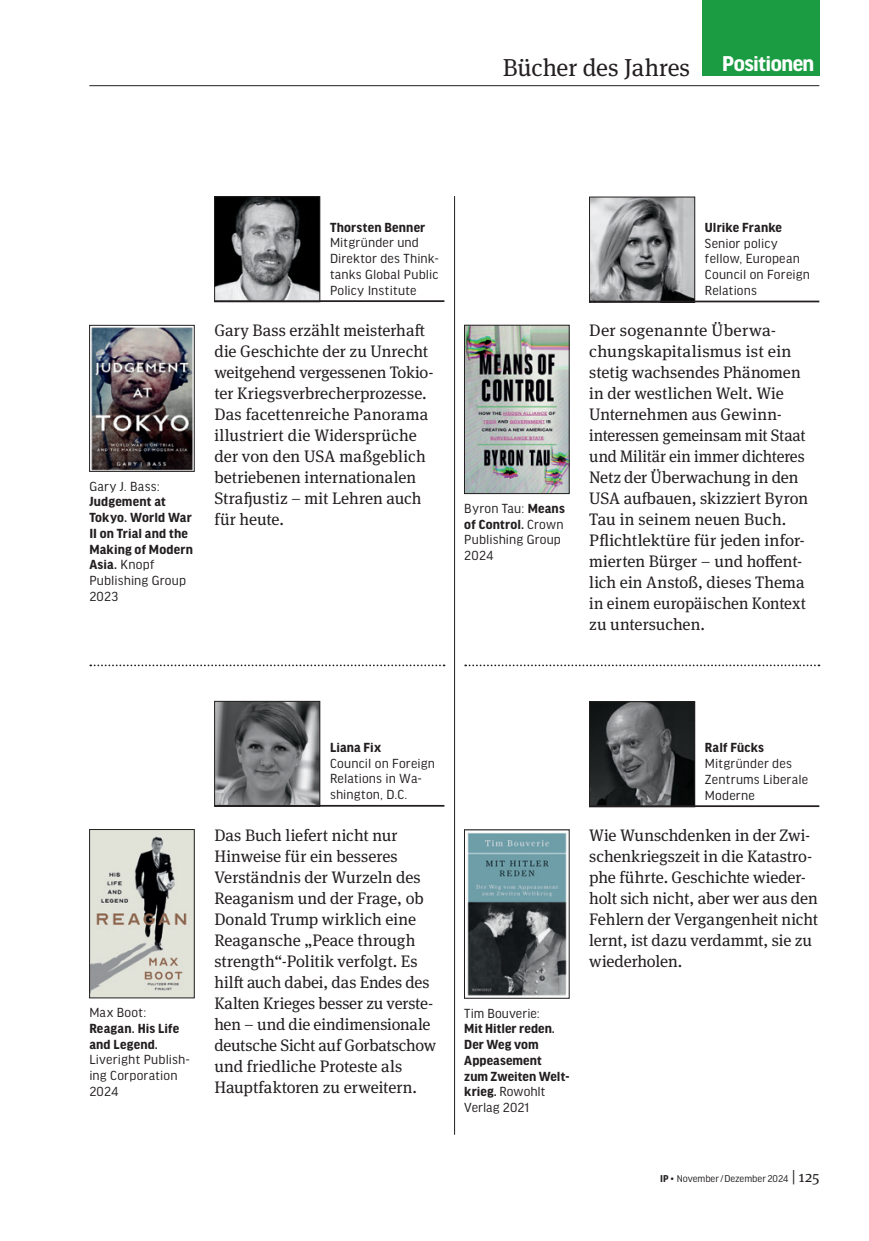
<style>
.page{position:relative;width:869px;height:1241px;background:#fff}
.page>*{position:absolute;margin:0;border:0;box-sizing:border-box;transform-origin:0 0}
.t1{font:24.5px "Meta Serif Pro";letter-spacing:-.005em;color:#231f20}
.t2{font:700 22.75px "Good Headline Pro";letter-spacing:-.025em;color:#fff}
.t3{font:16.62px/21px "Meta Serif Pro";color:#231f20}
.t4{font:14px/15.8px "Good Headline Pro";letter-spacing:.01em;color:#231f20}
.t5{font:700 14px/15.8px "Good Headline Pro";letter-spacing:.01em;color:#231f20}
.t6{font:10.5px "Good Headline Pro";color:#231f20}
.s1{font-weight:400}
.s2{font-weight:700}
.s3{font-family:"Meta Serif Pro";font-size:15.75px}
</style>
<div class="page">
<hr style="left:89px;top:85px;width:730px;height:1px;background:#231f20">
<div style="left:701px;top:0;width:118px;height:76px;background:#1b9c42"></div>
<img style="left:216px;top:198px;width:102px;height:102px">
<div style="left:214px;top:196px;width:106px;height:106px;border:1px solid #231f20"></div>
<hr style="left:454px;top:196px;width:1px;height:938px;background:#231f20">
<img style="left:91px;top:327px;width:101px;height:142px">
<div style="left:89px;top:325px;width:105px;height:146px;border:1px solid #231f20"></div>
<svg style="left:90px;top:664px;width:354px;height:2px"></svg>
<svg style="left:465px;top:664px;width:354px;height:2px"></svg>
<img style="left:466px;top:327px;width:101px;height:164px">
<div style="left:464px;top:325px;width:105px;height:168px;border:1px solid #231f20"></div>
<img style="left:591px;top:199px;width:101px;height:101px">
<div style="left:589px;top:197px;width:105px;height:105px;border:1px solid #231f20"></div>
<hr style="left:589px;top:300px;width:230px;height:2px;background:#231f20">
<hr style="left:214px;top:300px;width:230px;height:2px;background:#231f20">
<img style="left:467px;top:832px;width:100px;height:164px">
<div style="left:464px;top:829px;width:105px;height:169px;border:1px solid #231f20"></div>
<img style="left:591px;top:703px;width:101px;height:102px">
<div style="left:589px;top:701px;width:105px;height:106px;border:1px solid #231f20"></div>
<hr style="left:589px;top:805px;width:230px;height:2px;background:#231f20">
<img style="left:91px;top:831px;width:101px;height:164px">
<div style="left:89px;top:829px;width:105px;height:168px;border:1px solid #231f20"></div>
<img style="left:216px;top:703px;width:102px;height:101px">
<div style="left:214px;top:701px;width:106px;height:105px;border:1px solid #231f20"></div>
<hr style="left:214px;top:804px;width:230px;height:2px;background:#231f20">
<h1 class="t1" style="left:502px;top:49px;width:189px">Bücher des Jahres</h1>
<h2 class="t2" style="left:721px;top:53px;width:94px">Positionen</h2>
<p class="t4" style="left:89px;top:478px;width:72px">Gary J. Bass:</p>
<p class="t5" style="left:89px;top:494px;width:105px">Judgement at<br>Tokyo. World War<br>II on Trial and the<br>Making of Modern<br>Asia. <span class="s1">Knopf<br>Publishing Group<br>2023</span></p>
<p class="t5" style="left:330px;top:219px;width:97px">Thorsten Benner</p>
<p class="t4" style="left:330px;top:235px;width:110px">Mitgründer und<br>Direktor des Think&shy;tanks Global Public<br>Policy Institute</p>
<p class="t3" style="left:214px;top:319px;width:221px">Gary Bass erzählt meisterhaft die Geschichte der zu Unrecht weitgehend vergessenen Tokio&shy;ter Kriegsverbrecherprozesse.<br>Das facettenreiche Panorama illustriert die Widersprüche der von den USA maßgeblich betriebenen internationalen<br>Strafjustiz – mit Lehren auch für heute.</p>
<p class="t4" style="left:464px;top:500px;width:102px">Byron Tau: <span class="s2">Means of Control.</span> Crown<br>Publishing Group<br>2024</p>
<p class="t5" style="left:704px;top:220px;width:79px">Ulrike Franke</p>
<p class="t4" style="left:704px;top:235px;width:106px">Senior policy fellow, European<br>Council on Foreign<br>Relations</p>
<p class="t3" style="left:589px;top:319px;width:220px">Der sogenannte Überwa&shy;chungskapitalismus ist ein stetig wachsendes Phänomen in der westlichen Welt. Wie<br>Unternehmen aus Gewinn&shy;interessen gemeinsam mit Staat und Militär ein immer dichteres<br>Netz der Überwachung in den<br>USA aufbauen, skizziert Byron<br>Tau in seinem neuen Buch.<br>Pflichtlektüre für jeden infor&shy;mierten Bürger – und hoffent&shy;lich ein Anstoß, dieses Thema in einem europäischen Kontext zu untersuchen.</p>
<p class="t4" style="left:89px;top:1004px;width:58px">Max Boot:</p>
<p class="t5" style="left:89px;top:1020px;width:91px">Reagan. His Life and Legend.</p>
<p class="t4" style="left:89px;top:1052px;width:102px">Liveright Publish&shy;ing Corporation<br>2024</p>
<p class="t5" style="left:330px;top:739px;width:53px">Liana Fix</p>
<p class="t4" style="left:330px;top:755px;width:106px">Council on Foreign<br>Relations in Wa&shy;shington, D.C.</p>
<p class="t3" style="left:214px;top:823px;width:223px">Das Buch liefert nicht nur<br>Hinweise für ein besseres<br>Verständnis der Wurzeln des<br>Reaganism und der Frage, ob<br>Donald Trump wirklich eine<br>Reagansche „Peace through strength“-Politik verfolgt. Es hilft auch dabei, das Endes des<br>Kalten Krieges besser zu verste&shy;hen – und die eindimensionale deutsche Sicht auf Gorbatschow und friedliche Proteste als<br>Hauptfaktoren zu erweitern.</p>
<p class="t4" style="left:464px;top:1005px;width:77px">Tim Bouverie:</p>
<p class="t5" style="left:464px;top:1021px;width:106px">Mit Hitler reden.<br>Der Weg vom<br>Appeasement<br>zum Zweiten Welt&shy;krieg. <span class="s1">Rowohlt<br>Verlag 2021</span></p>
<p class="t5" style="left:704px;top:740px;width:61px">Ralf Fücks</p>
<p class="t4" style="left:704px;top:755px;width:105px">Mitgründer des<br>Zentrums Liberale<br>Moderne</p>
<p class="t3" style="left:589px;top:823px;width:230px">Wie Wunschdenken in der Zwi&shy;schenkriegszeit in die Katastro&shy;phe führte. Geschichte wieder&shy;holt sich nicht, aber wer aus den<br>Fehlern der Vergangenheit nicht lernt, ist dazu verdammt, sie zu wiederholen.</p>
<p class="t6" style="left:660px;top:1173px;width:160px"><span class="s2">IP</span> • November/Dezember 2024 <span class="s3">| 125</span></p>
</div>
